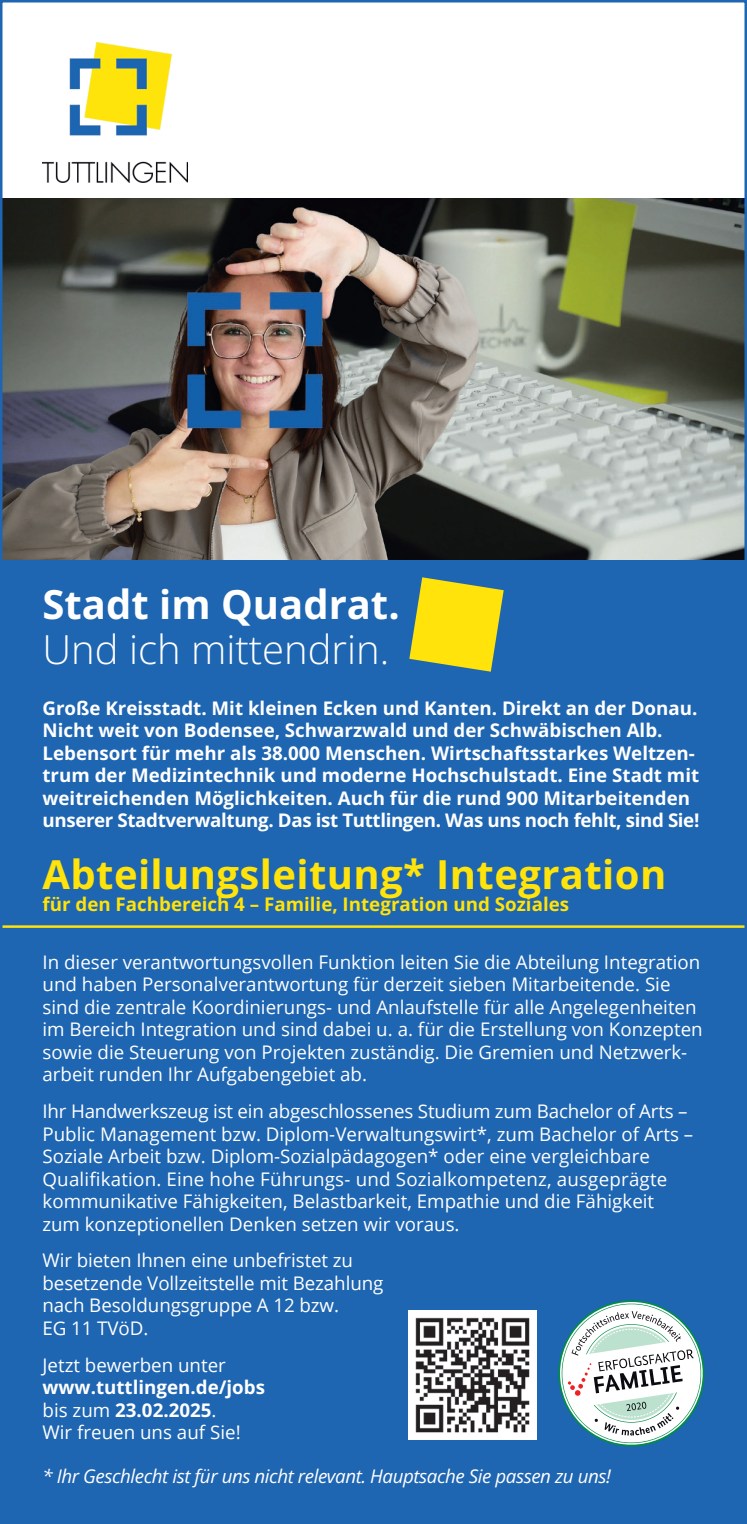
<style>
.page{position:relative;width:747px;height:1524px;background:#fff}
.page>*{position:absolute;margin:0;border:0;box-sizing:border-box;transform-origin:0 0}
.t1{font:700 40px "Open Sans";letter-spacing:.01em;color:#ffe30a}
.t2{font:300 40px "Open Sans";color:#fff}
.t3{font:700 40px "Open Sans";color:#fff}
.t4{font:18.75px/22.5px "Open Sans";color:#fff}
.t5{font:700 18.75px/22.5px "Open Sans";color:#fff}
.t6{font:italic 18.75px "Open Sans";letter-spacing:-.025em;color:#fff}
.t7{font:700 18.75px "Open Sans";color:#ffe30a}
.s1{font-weight:400}
</style>
<div class="page">
<div style="left:0;top:560px;width:747px;height:964px;background:#1e65b2"></div>
<img style="left:43px;top:43px;width:145px;height:140px">
<hr style="left:0;top:925px;width:747px;height:3px;background:#ffe30a">
<svg style="left:558px;top:1300px;width:146px;height:146px"></svg>
<img style="left:408px;top:1310px;width:129px;height:129px">
<svg style="left:409px;top:577px;width:95px;height:95px"></svg>
<img style="left:3px;top:198px;width:741px;height:362px">
<h1 class="t3" style="left:43px;top:576px;width:359px">Stadt im Quadrat.</h1>
<h1 class="t2" style="left:43px;top:621px;width:348px">Und ich mittendrin.</h1>
<p class="t5" style="left:43px;top:696px;width:658px">Große Kreisstadt. Mit kleinen Ecken und Kanten. Direkt an der Donau.<br>Nicht weit von Bodensee, Schwarzwald und der Schwäbischen Alb.<br>Lebensort für mehr als 38.000 Menschen. Wirtschaftsstarkes Weltzen&shy;trum der Medizintechnik und moderne Hochschulstadt. Eine Stadt mit weitreichenden Möglichkeiten. Auch für die rund 900 Mitarbeitenden unserer Stadtverwaltung. Das ist Tuttlingen. Was uns noch fehlt, sind Sie!</p>
<h1 class="t1" style="left:43px;top:846px;width:625px">Abteilungsleitung* Integration</h1>
<p class="t7" style="left:43px;top:891px;width:528px">für den Fachbereich 4 – Familie, Integration und Soziales</p>
<p class="t4" style="left:43px;top:950px;width:662px">In dieser verantwortungsvollen Funktion leiten Sie die Abteilung Integration und haben Personalverantwortung für derzeit sieben Mitarbeitende. Sie sind die zentrale Koordinierungs- und Anlaufstelle für alle Angelegenheiten im Bereich Integration und sind dabei u. a. für die Erstellung von Konzepten sowie die Steuerung von Projekten zuständig. Die Gremien und Netzwerk&shy;arbeit runden Ihr Aufgabengebiet ab.</p>
<p class="t4" style="left:43px;top:1099px;width:652px">Ihr Handwerkszeug ist ein abgeschlossenes Studium zum Bachelor of Arts – Public Management bzw. Diplom-Verwaltungswirt*, zum Bachelor of Arts – Soziale Arbeit bzw. Diplom-Sozialpädagogen* oder eine vergleichbare Qualifikation. Eine hohe Führungs- und Sozialkompetenz, ausgeprägte kommunikative Fähigkeiten, Belastbarkeit, Empathie und die Fähigkeit zum konzeptionellen Denken setzen wir voraus.</p>
<p class="t4" style="left:43px;top:1249px;width:342px">Wir bieten Ihnen eine unbefristet zu besetzende Vollzeitstelle mit Bezahlung nach Besoldungsgruppe A 12 bzw.<br>EG 11 TVöD.</p>
<p class="t4" style="left:43px;top:1353px;width:185px">Jetzt bewerben unter</p>
<p class="t5" style="left:43px;top:1375px;width:224px">www.tuttlingen.de/jobs <span class="s1">bis zum</span> 23.02.2025<span class="s1">.<br>Wir freuen uns auf Sie!</span></p>
<p class="t6" style="left:43px;top:1463px;width:570px">* Ihr Geschlecht ist für uns nicht relevant. Hauptsache Sie passen zu uns!</p>
</div>
